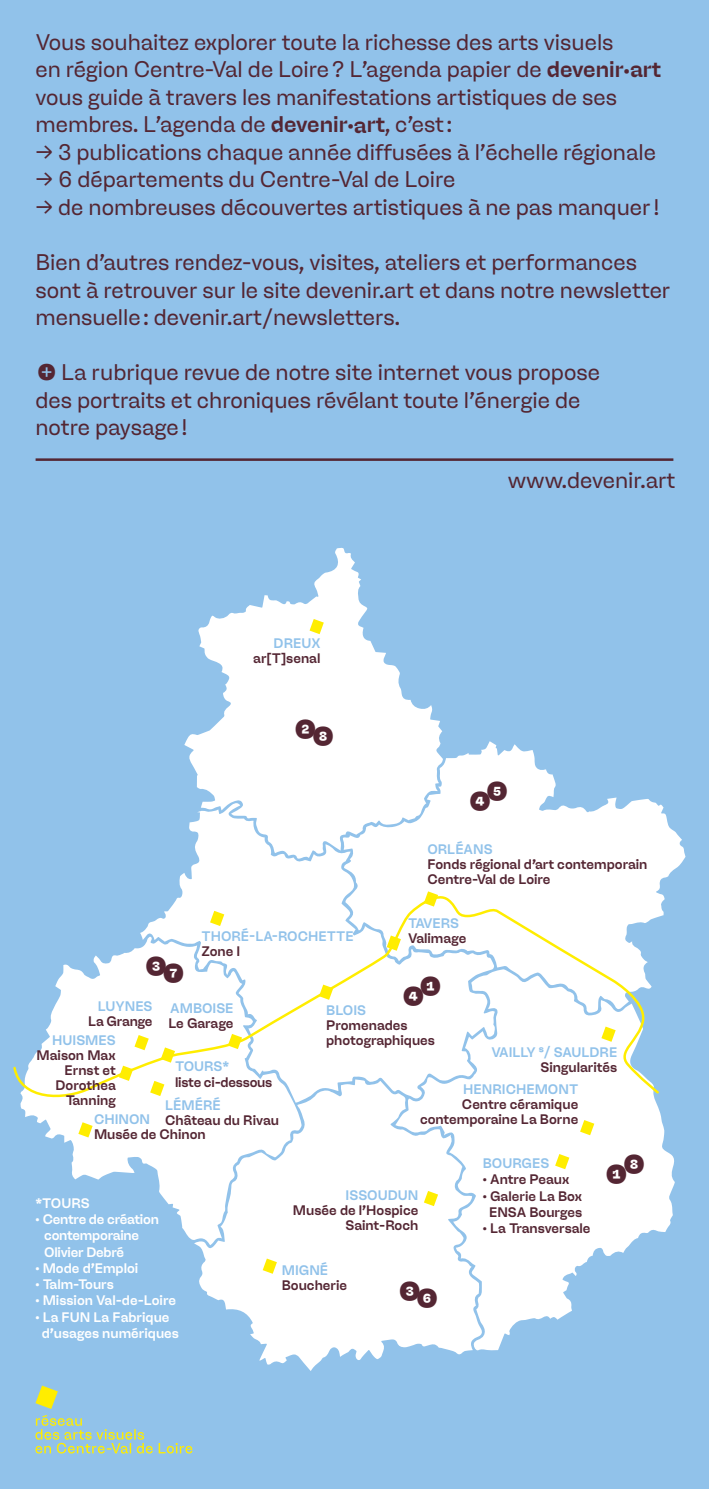
<style>
.page{position:relative;width:709px;height:1489px;background:#fff}
.page>*{position:absolute;margin:0;border:0;box-sizing:border-box;transform-origin:0 0}
.t1{font:500 25px "Devenir Art Text";letter-spacing:-.175em;color:#542633}
.t2{font:22.5px/27.5px "Devenir Art Text";color:#542633}
.t3{font:500 13.75px/15px "Devenir Art Text";color:#542633;text-align:right}
.t4{font:500 13.75px/16.2px "Devenir Art Text";color:#fff}
.t5{font:500 13.75px "Devenir Art Text";color:#91c2ea}
.t6{font:13.75px/16.2px "Devenir Art Display Medium Backslanted";color:#542633;text-align:center}
.s1{font-family:"Devenir Art Display Medium Backslanted"}
.s2{font-family:"Devenir Art Display Medium Backslanted";font-weight:400}
</style>
<div class="page">
<div style="left:0;top:0;width:709px;height:1488px;background:#91c2ea"></div>
<svg style="left:443px;top:741px;width:242px;height:176px;fill:#fff"></svg>
<svg style="left:197px;top:1102px;width:282px;height:268px;fill:#fff"></svg>
<svg style="left:184px;top:548px;width:259px;height:254px;fill:#fff"></svg>
<svg style="left:20px;top:1101px;width:282px;height:144px;fill:#fff"></svg>
<svg style="left:140px;top:802px;width:355px;height:300px;fill:#fff"></svg>
<svg style="left:395px;top:1101px;width:280px;height:249px;fill:#fff"></svg>
<svg style="left:35px;top:1415px;width:157px;height:38px"></svg>
<svg style="left:35px;top:1385px;width:23px;height:23px"></svg>
<svg style="left:13px;top:891px;width:647px;height:210px"></svg>
<svg style="left:228px;top:1033px;width:14px;height:16px"></svg>
<svg style="left:119px;top:1065px;width:14px;height:15px"></svg>
<svg style="left:78px;top:1122px;width:15px;height:15px"></svg>
<svg style="left:134px;top:1034px;width:15px;height:16px"></svg>
<svg style="left:150px;top:1080px;width:14px;height:16px"></svg>
<svg style="left:319px;top:984px;width:14px;height:15px"></svg>
<svg style="left:210px;top:910px;width:14px;height:16px"></svg>
<svg style="left:309px;top:619px;width:15px;height:15px"></svg>
<svg style="left:424px;top:1190px;width:14px;height:16px"></svg>
<svg style="left:263px;top:1258px;width:14px;height:15px"></svg>
<svg style="left:580px;top:1119px;width:14px;height:16px"></svg>
<svg style="left:601px;top:1026px;width:14px;height:15px"></svg>
<svg style="left:555px;top:1153px;width:14px;height:16px"></svg>
<svg style="left:424px;top:891px;width:14px;height:15px"></svg>
<svg style="left:387px;top:935px;width:14px;height:15px"></svg>
<svg style="left:161px;top:1047px;width:14px;height:15px"></svg>
<hr style="left:36px;top:458px;width:637px;height:3px;background:#542633">
<p class="t2" style="left:35px;top:28px;width:627px">Vous souhaitez explorer toute la richesse des arts visuels<br>en région Centre-Val de Loire? L'agenda papier de <span class="s1">devenir·art </span>vous guide à travers les manifestations artistiques de ses membres. L’agenda de <span class="s1">devenir·art</span>, c’est:</p>
<p class="t2" style="left:35px;top:138px;width:622px">→ 3 publications chaque année diffusées à l’échelle régionale</p>
<p class="t2" style="left:35px;top:165px;width:421px">→ 6 départements du Centre-Val de Loire</p>
<p class="t2" style="left:35px;top:193px;width:625px">→ de nombreuses découvertes artistiques à ne pas manquer!</p>
<p class="t2" style="left:35px;top:248px;width:636px">Bien d’autres rendez-vous, visites, ateliers et performances sont à retrouver sur le site devenir.art et dans notre newsletter mensuelle: devenir.art/newsletters.</p>
<p class="t2" style="left:35px;top:358px;width:566px">[+] La rubrique revue de notre site internet vous propose des portraits et chroniques révélant toute l’énergie de notre paysage!</p>
<p class="t2" style="left:508px;top:466px;width:169px">www.devenir.art</p>
<p class="t5" style="left:273px;top:634px;width:48px">DREUX</p>
<p class="t3" style="left:253px;top:650px;width:69px">ar[T]senal</p>
<p class="t1" style="left:295px;top:717px;width:41px">➋➑</p>
<p class="t1" style="left:469px;top:781px;width:40px">➍➎</p>
<p class="t5" style="left:427px;top:841px;width:67px">ORLÉANS</p>
<p class="t3" style="left:427px;top:857px;width:221px;text-align:left">Fonds régional d'art contemporain<br>Centre-Val de Loire</p>
<p class="t5" style="left:408px;top:914px;width:53px">TAVERS</p>
<p class="t3" style="left:408px;top:930px;width:60px">Valimage</p>
<p class="t5" style="left:201px;top:927px;width:154px">THORÉ-LA-ROCHETTE</p>
<p class="t3" style="left:201px;top:943px;width:40px">Zone I</p>
<p class="t1" style="left:145px;top:954px;width:41px">➌➐</p>
<p class="t1" style="left:403px;top:975px;width:40px">➍➊</p>
<p class="t5" style="left:98px;top:997px;width:56px">LUYNES</p>
<p class="t3" style="left:88px;top:1013px;width:66px">La Grange</p>
<p class="t5" style="left:170px;top:999px;width:65px">AMBOISE</p>
<p class="t3" style="left:168px;top:1015px;width:67px">Le Garage</p>
<p class="t5" style="left:326px;top:1001px;width:41px">BLOIS</p>
<p class="t3" style="left:326px;top:1017px;width:110px;text-align:left">Promenades photographiques</p>
<p class="t5" style="left:52px;top:1031px;width:65px">HUISMES</p>
<p class="t3" style="left:37px;top:1047px;width:81px">Maison Max<br>Ernst et<br>Dorothea<br>Tanning</p>
<p class="t5" style="left:491px;top:1043px;width:127px">VAILLY ˢ/ SAULDRE</p>
<p class="t3" style="left:540px;top:1059px;width:78px">Singularités</p>
<p class="t5" style="left:175px;top:1057px;width:56px">TOURS*</p>
<p class="t3" style="left:175px;top:1074px;width:99px">liste ci-dessous</p>
<p class="t5" style="left:463px;top:1080px;width:116px">HENRICHEMONT</p>
<p class="t3" style="left:420px;top:1096px;width:160px">Centre céramique contemporaine La Borne</p>
<p class="t5" style="left:165px;top:1096px;width:57px">LÉMÉRÉ</p>
<p class="t3" style="left:165px;top:1112px;width:115px">Château du Rivau</p>
<p class="t5" style="left:94px;top:1110px;width:57px">CHINON</p>
<p class="t3" style="left:94px;top:1126px;width:113px">Musée de Chinon</p>
<p class="t4" style="left:35px;top:1194px;width:56px">*TOURS</p>
<p class="t4" style="left:44px;top:1210px;width:116px;text-indent:-9px"><span class="s2">•</span> Centre de création contemporaine<br>Olivier Debré</p>
<p class="t4" style="left:35px;top:1259px;width:104px"><span class="s2">•</span> Mode d'Emploi</p>
<p class="t4" style="left:35px;top:1275px;width:80px"><span class="s2">•</span> Talm-Tours</p>
<p class="t4" style="left:35px;top:1292px;width:142px"><span class="s2">•</span> Mission Val-de-Loire</p>
<p class="t4" style="left:42px;top:1308px;width:139px;text-indent:-6px"><span class="s2">•</span> La FUN La Fabrique d'usages numériques</p>
<p class="t5" style="left:345px;top:1186px;width:74px">ISSOUDUN</p>
<p class="t3" style="left:293px;top:1202px;width:127px">Musée de l'Hospice<br>Saint-Roch</p>
<p class="t5" style="left:282px;top:1261px;width:48px">MIGNÉ</p>
<p class="t3" style="left:282px;top:1277px;width:67px">Boucherie</p>
<p class="t1" style="left:399px;top:1279px;width:40px">➌➏</p>
<p class="t5" style="left:483px;top:1154px;width:68px">BOURGES</p>
<p class="t3" style="left:483px;top:1171px;width:88px"><span class="s2">•</span> Antre Peaux</p>
<p class="t6" style="left:483px;top:1187px;width:101px">• Galerie La Box<br>ENSA Bourges</p>
<p class="t3" style="left:483px;top:1220px;width:109px"><span class="s2">•</span> La Transversale</p>
<p class="t1" style="left:606px;top:1153px;width:41px">➊➑</p>
</div>
